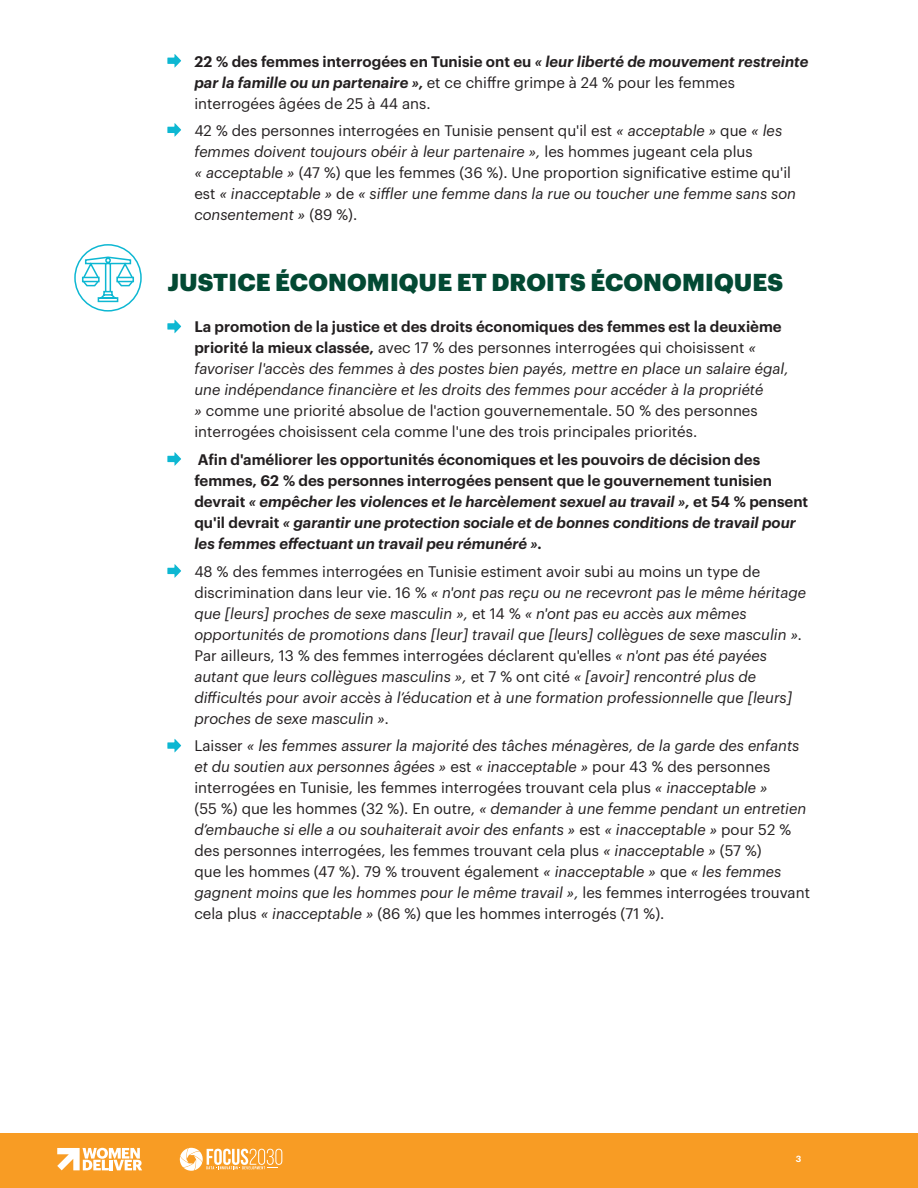
<style>
.page{position:relative;width:918px;height:1188px;background:#fff}
.page>*{position:absolute;margin:0;border:0;box-sizing:border-box;transform-origin:0 0}
.Subhead{font:900 24px "Graphik";letter-spacing:.005em;color:#034933}
.Body{font:italic 15px/21px "Graphik";color:#231f20}
.Body-2{font:15px/21px "Graphik";color:#231f20}
.Body-3{font:600 15px/21px "Graphik";color:#231f20}
.Body-4{font:italic 600 15px/21px "Graphik";color:#231f20}
.Body-5{font:600 8.7px "Graphik";color:#fff}
.s1{font-style:normal}
.s2{font-weight:400;font-style:normal}
.s3{font-style:italic}
.s4{font-weight:600}
</style>
<div class="page">
<div style="left:0;top:1133px;width:918px;height:55px;background:#f89c24"></div>
<svg style="left:179px;top:1148px;width:103px;height:23px"></svg>
<svg style="left:57px;top:1148px;width:85px;height:22px"></svg>
<svg style="left:167px;top:54px;width:14px;height:14px"></svg>
<svg style="left:167px;top:452px;width:14px;height:14px"></svg>
<svg style="left:167px;top:739px;width:14px;height:13px"></svg>
<svg style="left:81px;top:256px;width:54px;height:47px"></svg>
<div style="left:74px;top:244px;width:68px;height:68px;border:2px solid #0db7d2;border-radius:50%"></div>
<svg style="left:167px;top:123px;width:14px;height:14px"></svg>
<svg style="left:167px;top:320px;width:14px;height:13px"></svg>
<svg style="left:167px;top:564px;width:14px;height:14px"></svg>
<p class="Body-4" style="left:194px;top:49px;width:615px"><span class="s1">22 % des femmes interrogées en Tunisie ont eu</span> « leur liberté de mouvement restreinte par la famille ou un partenaire », <span class="s2">et ce chiffre grimpe à 24 % pour les femmes interrogées âgées de 25 à 44 ans.</span></p>
<p class="Body-2" style="left:194px;top:119px;width:603px">42 % des personnes interrogées en Tunisie pensent qu'il est <span class="s3">« acceptable »</span> que <span class="s3">« les femmes doivent toujours obéir à leur partenaire »,</span> les hommes jugeant cela plus<br><span class="s3">« acceptable »</span> (47 %) que les femmes (36 %). Une proportion significative estime qu'il est <span class="s3">« inacceptable »</span> de <span class="s3">« siffler une femme dans la rue ou toucher une femme sans son consentement »</span> (89 %).</p>
<p class="Subhead" style="left:167px;top:263px;width:617px">JUSTICE ÉCONOMIQUE ET DROITS ÉCONOMIQUES</p>
<p class="Body-2" style="left:194px;top:315px;width:596px"><span class="s4">La promotion de la justice et des droits économiques des femmes est la deuxième priorité la mieux classée,</span> avec 17 % des personnes interrogées qui choisissent <span class="s3">« favoriser l'accès des femmes à des postes bien payés, mettre en place un salaire égal, une indépendance financière et les droits des femmes pour accéder à la propriété<br>»</span> comme une priorité absolue de l'action gouvernementale. 50 % des personnes interrogées choisissent cela comme l'une des trois principales priorités.</p>
<p class="Body-3" style="left:194px;top:448px;width:615px">Afin d'améliorer les opportunités économiques et les pouvoirs de décision des femmes, 62 % des personnes interrogées pensent que le gouvernement tunisien devrait <span class="s3">« empêcher les violences et le harcèlement sexuel au travail »,</span> et 54 % pensent qu'il devrait <span class="s3">« garantir une protection sociale et de bonnes conditions de travail pour les femmes effectuant un travail peu rémunéré ».</span></p>
<p class="Body" style="left:194px;top:559px;width:613px"><span class="s1">48 % des femmes interrogées en Tunisie estiment avoir subi au moins un type de discrimination dans leur vie. 16 %</span> « n'ont pas reçu ou ne recevront pas le même héritage que [leurs] proches de sexe masculin », <span class="s1">et 14 %</span> « n'ont pas eu accès aux mêmes opportunités de promotions dans [leur] travail que [leurs] collègues de sexe masculin ».<br><span class="s1">Par ailleurs, 13 % des femmes interrogées déclarent qu'elles</span> « n'ont pas été payées autant que leurs collègues masculins », <span class="s1">et 7 % ont cité</span> « [avoir] rencontré plus de difficultés pour avoir accès à l’éducation et à une formation professionnelle que [leurs] proches de sexe masculin ».</p>
<p class="Body" style="left:194px;top:734px;width:617px"><span class="s1">Laisser</span> « les femmes assurer la majorité des tâches ménagères, de la garde des enfants et du soutien aux personnes âgées » <span class="s1">est</span> « inacceptable » <span class="s1">pour 43 % des personnes interrogées en Tunisie, les femmes interrogées trouvant cela plus</span> « inacceptable »<br><span class="s1">(55 %) que les hommes (32 %). En outre,</span> « demander à une femme pendant un entretien d’embauche si elle a ou souhaiterait avoir des enfants » <span class="s1">est</span> « inacceptable » <span class="s1">pour 52 % des personnes interrogées, les femmes trouvant cela plus</span> « inacceptable » <span class="s1">(57 %)<br>que les hommes (47 %). 79 % trouvent également</span> « inacceptable » <span class="s1">que</span> « les femmes gagnent moins que les hommes pour le même travail », <span class="s1">les femmes interrogées trouvant cela plus</span> « inacceptable » <span class="s1">(86 %) que les hommes interrogés (71 %).</span></p>
<p class="Body-5" style="left:796px;top:1152px;width:7px">3</p>
</div>
